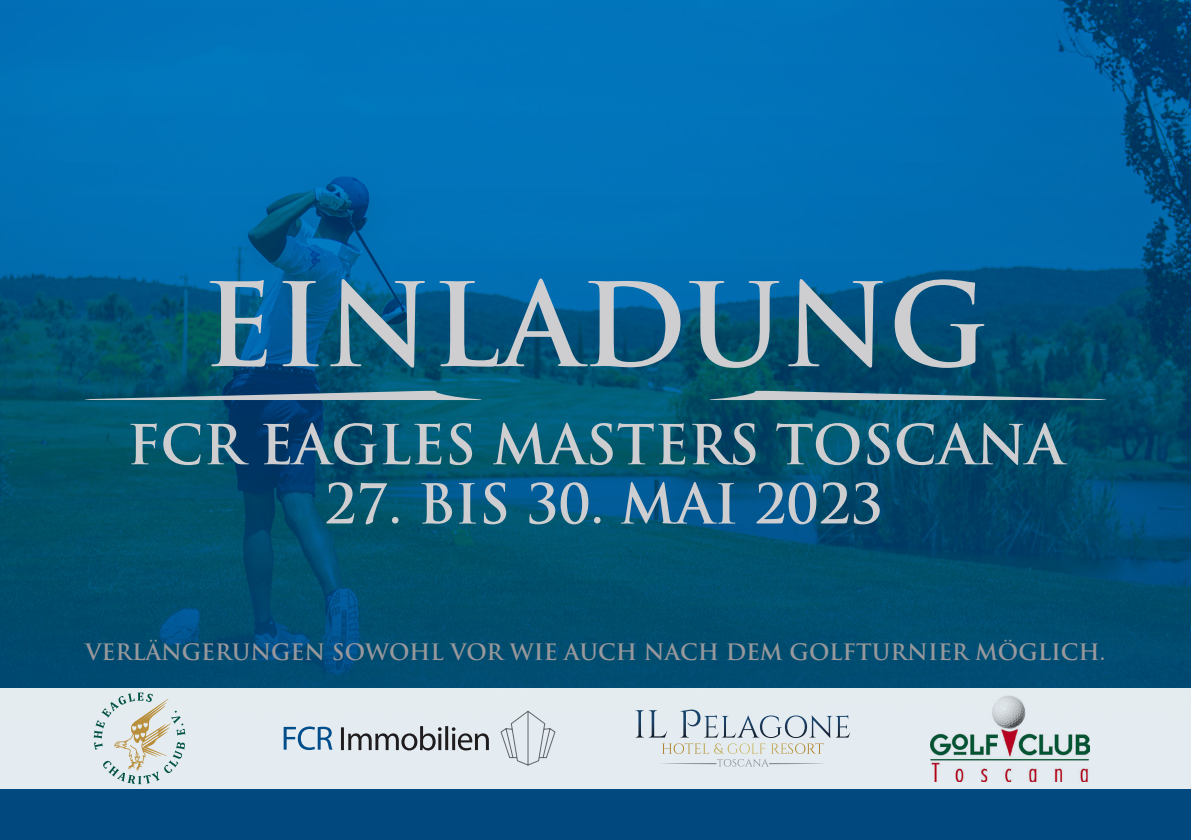
<style>
.page{position:relative;width:1191px;height:840px;background:#fff}
.page>*{position:absolute;margin:0;border:0;box-sizing:border-box;transform-origin:0 0}
.t1{font:700 112.8px "Trajan Pro";color:#ceced0}
.t2{font:700 53.6px "Trajan Pro";color:#ceced0}
.t3{font:700 22px "Trajan Pro";color:#98989c}
</style>
<div class="page">
<div style="left:0;top:0;width:1191px;height:839px;background:#01487e"></div>
<img style="left:0;top:0;width:1191px;height:687px">
<div style="left:0;top:687px;width:1191px;height:100px;background:#e5ecf1"></div>
<svg style="left:85px;top:390px;width:397px;height:10px;background:#658a9b"></svg>
<svg style="left:709px;top:390px;width:397px;height:10px;background:#658998"></svg>
<svg style="left:341px;top:726px;width:148px;height:24px"></svg>
<svg style="left:284px;top:726px;width:48px;height:23px"></svg>
<svg style="left:500px;top:710px;width:55px;height:55px"></svg>
<svg style="left:635px;top:709px;width:215px;height:57px"></svg>
<img style="left:930px;top:696px;width:159px;height:85px">
<svg style="left:94px;top:692px;width:91px;height:91px"></svg>
<p class="t1" style="left:202px;top:254px;width:787px">EINLADUNG</p>
<p class="t2" style="left:127px;top:411px;width:938px">FCR EAGLES MASTERS TOSCANA</p>
<p class="t2" style="left:324px;top:470px;width:560px">27. BIS 30. MAI 2023</p>
<p class="t3" style="left:86px;top:637px;width:1021px">VERLÄNGERUNGEN SOWOHL VOR WIE AUCH NACH DEM GOLFTURNIER MÖGLICH.</p>
</div>
